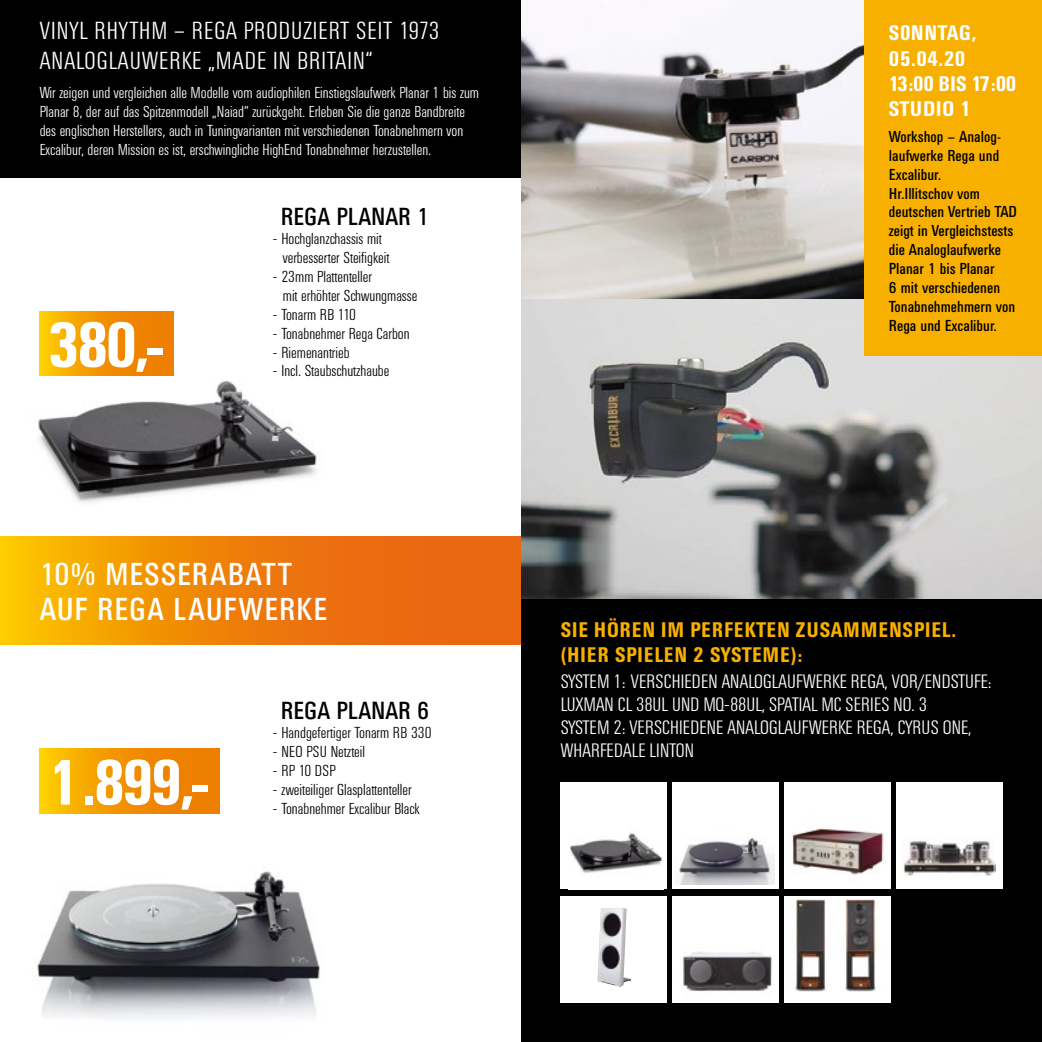
<style>
.page{position:relative;width:1042px;height:1042px;background:#fff}
.page>*{position:absolute;margin:0;border:0;box-sizing:border-box;transform-origin:0 0}
.t1{font:700 63.52px "Univers Condensed BQ";letter-spacing:-.05em;color:#fff}
.t2{font:31.5px/35px "Univers Condensed BQ";letter-spacing:.03em;color:#fff}
.t3{font:300 24.5px/29.4px "Univers Condensed BQ";letter-spacing:.045em;color:#fff}
.t4{font:24.5px "Univers Condensed BQ";color:#000}
.t5{font:700 21px/25.2px "Univers Condensed BQ";letter-spacing:.065em;color:#f8b000}
.t6{font:700 21px/25.2px "Univers Condensed BQ";letter-spacing:.025em;color:#fff}
.t7{font:300 19.25px/23.1px "Univers Condensed BQ";letter-spacing:.01em;color:#fff}
.t8{font:300 15.75px/18.9px "Univers Condensed BQ";color:#fff}
.t9{font:300 15.75px/18.9px "Univers Condensed BQ";color:#000}
.t10{font:15.75px/18.9px "Univers Condensed BQ";color:#000}
.t11{font:300 15.75px "Univers Condensed BQ";letter-spacing:.02em;color:#000}
</style>
<div class="page">
<img style="left:32px;top:380px;width:291px;height:157px">
<img style="left:37px;top:871px;width:283px;height:149px">
<div style="left:0;top:0;width:521px;height:178px;background:#000"></div>
<svg style="left:39px;top:311px;width:135px;height:65px;background:#f39800"></svg>
<svg style="left:39px;top:749px;width:180px;height:64px;background:#f39800"></svg>
<img style="left:521px;top:34px;width:521px;height:566px">
<div style="left:521px;top:600px;width:521px;height:442px;background:#000"></div>
<div style="left:864px;top:0;width:178px;height:356px;background:#f8b000"></div>
<div style="left:561px;top:783px;width:106px;height:106px;background:#fff"></div>
<img style="left:570px;top:833px;width:92px;height:40px">
<div style="left:784px;top:783px;width:106px;height:106px;background:#fff"></div>
<img style="left:792px;top:828px;width:92px;height:47px">
<div style="left:896px;top:783px;width:106px;height:106px;background:#fff"></div>
<img style="left:903px;top:840px;width:92px;height:36px">
<div style="left:672px;top:783px;width:107px;height:106px;background:#fff"></div>
<img style="left:675px;top:837px;width:99px;height:47px">
<div style="left:561px;top:896px;width:106px;height:106px;background:#fff"></div>
<img style="left:597px;top:908px;width:34px;height:79px">
<div style="left:672px;top:896px;width:107px;height:106px;background:#fff"></div>
<img style="left:683px;top:951px;width:90px;height:41px">
<div style="left:784px;top:896px;width:106px;height:106px;background:#fff"></div>
<img style="left:795px;top:899px;width:82px;height:92px">
<svg style="left:0;top:537px;width:521px;height:108px;background:#ef8409"></svg>
<h3 class="t3" style="left:40px;top:17px;width:401px">VINYL RHYTHM – REGA PRODUZIERT SEIT 1973<br>ANALOGLAUWERKE „MADE IN BRITAIN“</h3>
<p class="t8" style="left:40px;top:84px;width:441px">Wir zeigen und vergleichen alle Modelle vom audiophilen Einstiegslaufwerk Planar 1 bis zum Planar 8, der auf das Spitzenmodell „Naiad“ zurückgeht. Erleben Sie die ganze Bandbreite des englischen Herstellers, auch in Tuningvarianten mit verschiedenen Tonabnehmern von Excalibur, deren Mission es ist, erschwingliche HighEnd Tonabnehmer herzustellen.</p>
<h1 class="t1" style="left:48px;top:309px;width:117px">380,-</h1>
<h3 class="t4" style="left:281px;top:203px;width:150px">REGA PLANAR 1</h3>
<p class="t9" style="left:283px;top:230px;width:108px;text-indent:-10px">- Hochglanzchassis mit verbesserter Steifigkeit</p>
<p class="t9" style="left:283px;top:267px;width:136px;text-indent:-10px">- 23mm Plattenteller<br>mit erhöhter Schwungmasse</p>
<p class="t9" style="left:273px;top:305px;width:84px">- Tonarm RB 110</p>
<p class="t9" style="left:273px;top:324px;width:138px">- Tonabnehmer Rega Carbon</p>
<p class="t9" style="left:273px;top:343px;width:78px">- Riemenantrieb</p>
<p class="t9" style="left:273px;top:362px;width:118px">- Incl. Staubschutzhaube</p>
<h2 class="t2" style="left:40px;top:557px;width:289px">10% MESSERABATT<br>AUF REGA LAUFWERKE</h2>
<h1 class="t1" style="left:48px;top:747px;width:162px">1.899,-</h1>
<h3 class="t4" style="left:281px;top:697px;width:150px">REGA PLANAR 6</h3>
<p class="t9" style="left:273px;top:723px;width:160px">- Handgefertiger Tonarm RB 330</p>
<p class="t11" style="left:273px;top:743px;width:94px">- NEO PSU Netzteil</p>
<p class="t9" style="left:273px;top:761px;width:64px">- RP 10 DSP</p>
<p class="t9" style="left:273px;top:780px;width:140px">- zweiteiliger Glasplattenteller</p>
<p class="t9" style="left:273px;top:799px;width:148px">- Tonabnehmer Excalibur Black</p>
<h3 class="t6" style="left:889px;top:21px;width:129px">S0NNTAG,<br>05.04.20<br>13:00 BIS 17:00<br>STUDIO 1</h3>
<p class="t10" style="left:889px;top:127px;width:130px">Workshop – Analog&shy;laufwerke Rega und<br>Excalibur.<br>Hr.Illitschov vom deutschen Vertrieb TAD zeigt in Vergleichstests die Analoglaufwerke<br>Planar 1 bis Planar<br>6 mit verschiedenen<br>Tonabnehmehmern von<br>Rega und Excalibur.</p>
<h3 class="t5" style="left:561px;top:618px;width:397px">SIE HÖREN IM PERFEKTEN ZUSAMMENSPIEL. (HIER SPIELEN 2 SYSTEME):</h3>
<p class="t7" style="left:561px;top:670px;width:432px">SYSTEM 1: VERSCHIEDEN ANALOGLAUFWERKE REGA, VOR/ENDSTUFE:<br>LUXMAN CL 38UL UND MQ-88UL, SPATIAL MC SERIES NO. 3<br>SYSTEM 2: VERSCHIEDENE ANALOGLAUFWERKE REGA, CYRUS ONE, WHARFEDALE LINTON</p>
</div>
